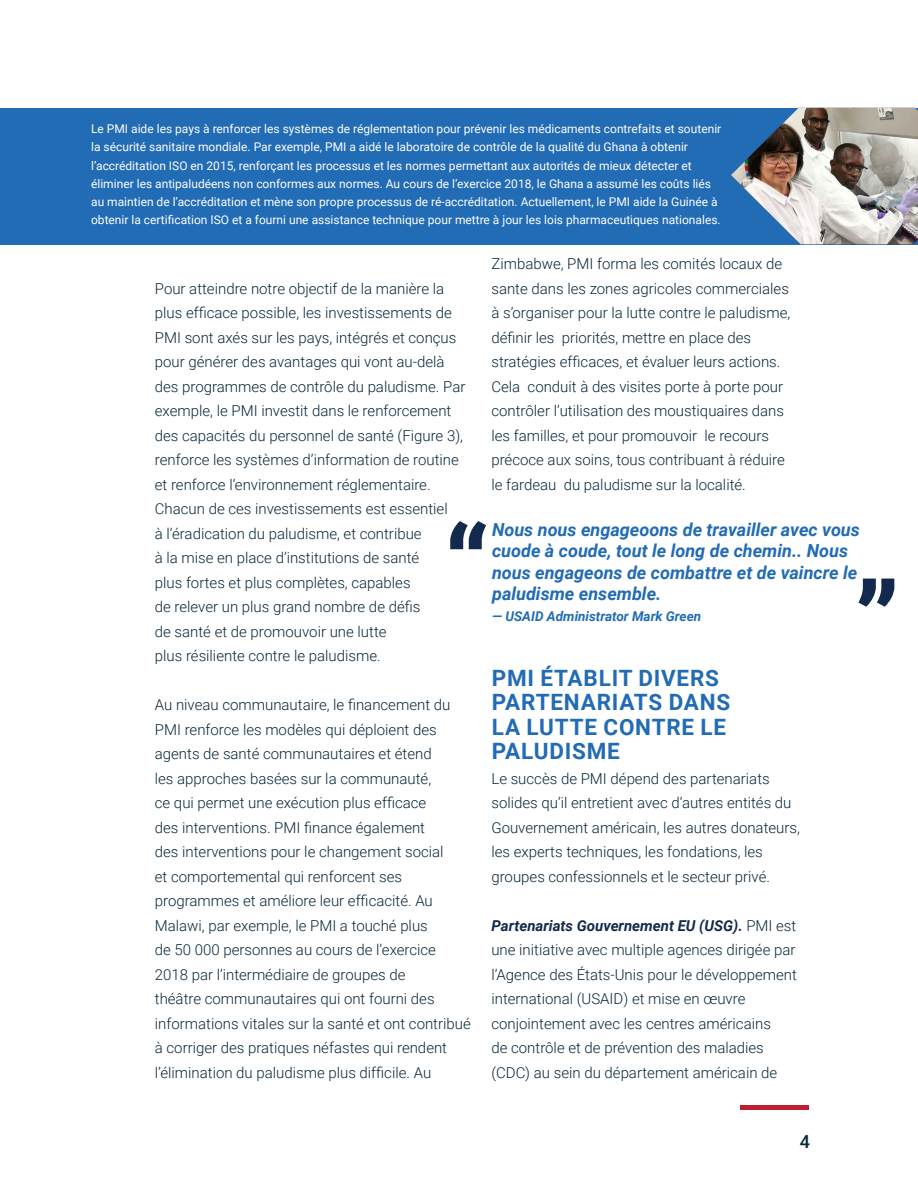
<style>
.page{position:relative;width:918px;height:1188px;background:#fff}
.page>*{position:absolute;margin:0;border:0;box-sizing:border-box;transform-origin:0 0}
.t1{font:900 108px "Roboto";color:#13294e}
.t2{font:700 22.5px/24.5px "Roboto";letter-spacing:.035em;color:#226bb5}
.t3{font:italic 700 18px/21.3px "Roboto";color:#226bb5}
.t4{font:500 18px "Roboto";color:#082739}
.t5{font:300 15px/24.5px "Roboto";color:#082739}
.t6{font:italic 700 13.5px "Roboto";color:#226bb5}
.t7{font:12px/18.3px "Roboto";color:#fff}
.s1{font-weight:700;font-style:italic;color:#13294e}
</style>
<div class="page">
<div style="left:741px;top:1105px;width:68px;height:5px;background:#bc1f30"></div>
<div style="left:0;top:108px;width:918px;height:136px;background:#226bb5"></div>
<img style="left:731px;top:108px;width:187px;height:136px">
<p class="t7" style="left:91px;top:119px;width:632px">Le PMI aide les pays à renforcer les systèmes de réglementation pour prévenir les médicaments contrefaits et soutenir la sécurité sanitaire mondiale. Par exemple, PMI a aidé le laboratoire de contrôle de la qualité du Ghana à obtenir l’accréditation ISO en 2015, renforçant les processus et les normes permettant aux autorités de mieux détecter et éliminer les antipaludéens non conformes aux normes. Au cours de l’exercice 2018, le Ghana a assumé les coûts liés au maintien de l’accréditation et mène son propre processus de ré-accréditation. Actuellement, le PMI aide la Guinée à obtenir la certification ISO et a fourni une assistance technique pour mettre à jour les lois pharmaceutiques nationales.</p>
<p class="t5" style="left:491px;top:251px;width:301px">Zimbabwe, PMI forma les comités locaux de sante dans les zones agricoles commerciales à s’organiser pour la lutte contre le paludisme, définir les priorités, mettre en place des stratégies efficaces, et évaluer leurs actions.<br>Cela conduit à des visites porte à porte pour contrôler l’utilisation des moustiquaires dans les familles, et pour promouvoir le recours précoce aux soins, tous contribuant à réduire le fardeau du paludisme sur la localité.</p>
<p class="t5" style="left:155px;top:276px;width:312px">Pour atteindre notre objectif de la manière la plus efficace possible, les investissements de PMI sont axés sur les pays, intégrés et conçus pour générer des avantages qui vont au-delà des programmes de contrôle du paludisme. Par exemple, le PMI investit dans le renforcement des capacités du personnel de santé (Figure 3), renforce les systèmes d’information de routine et renforce l’environnement réglementaire.<br>Chacun de ces investissements est essentiel<br>à l’éradication du paludisme, et contribue<br>à la mise en place d’institutions de santé<br>plus fortes et plus complètes, capables<br>de relever un plus grand nombre de défis<br>de santé et de promouvoir une lutte<br>plus résiliente contre le paludisme.</p>
<p class="t5" style="left:155px;top:692px;width:317px">Au niveau communautaire, le financement du PMI renforce les modèles qui déploient des agents de santé communautaires et étend<br>les approches basées sur la communauté,<br>ce qui permet une exécution plus efficace<br>des interventions. PMI finance également<br>des interventions pour le changement social<br>et comportemental qui renforcent ses programmes et améliore leur efficacité. Au Malawi, par exemple, le PMI a touché plus<br>de 50 000 personnes au cours de l’exercice 2018 par l’intermédiaire de groupes de<br>théâtre communautaires qui ont fourni des informations vitales sur la santé et ont contribué à corriger des pratiques néfastes qui rendent l’élimination du paludisme plus difficile. Au</p>
<h1 class="t1" style="left:444px;top:490px;width:48px">“</h1>
<p class="t3" style="left:492px;top:518px;width:369px">Nous nous engageoons de travailler avec vous cuode à coude, tout le long de chemin.. Nous nous engageons de combattre et de vaincre le paludisme ensemble.</p>
<p class="t6" style="left:492px;top:607px;width:211px">— USAID Administrator Mark Green</p>
<h1 class="t1" style="left:900px;top:638px;width:48px;rotate:-180deg">“</h1>
<h2 class="t2" style="left:492px;top:665px;width:240px">PMI ÉTABLIT DIVERS<br>PARTENARIATS DANS<br>LA LUTTE CONTRE LE<br>PALUDISME</h2>
<p class="t5" style="left:491px;top:766px;width:310px">Le succès de PMI dépend des partenariats solides qu’il entretient avec d’autres entités du Gouvernement américain, les autres donateurs, les experts techniques, les fondations, les groupes confessionnels et le secteur privé.</p>
<p class="t5" style="left:491px;top:913px;width:307px"><span class="s1">Partenariats Gouvernement EU (USG).</span> PMI est une initiative avec multiple agences dirigée par l’Agence des États-Unis pour le développement international (USAID) et mise en œuvre conjointement avec les centres américains<br>de contrôle et de prévention des maladies (CDC) au sein du département américain de</p>
<p class="t4" style="left:800px;top:1129px;width:12px">4</p>
</div>
